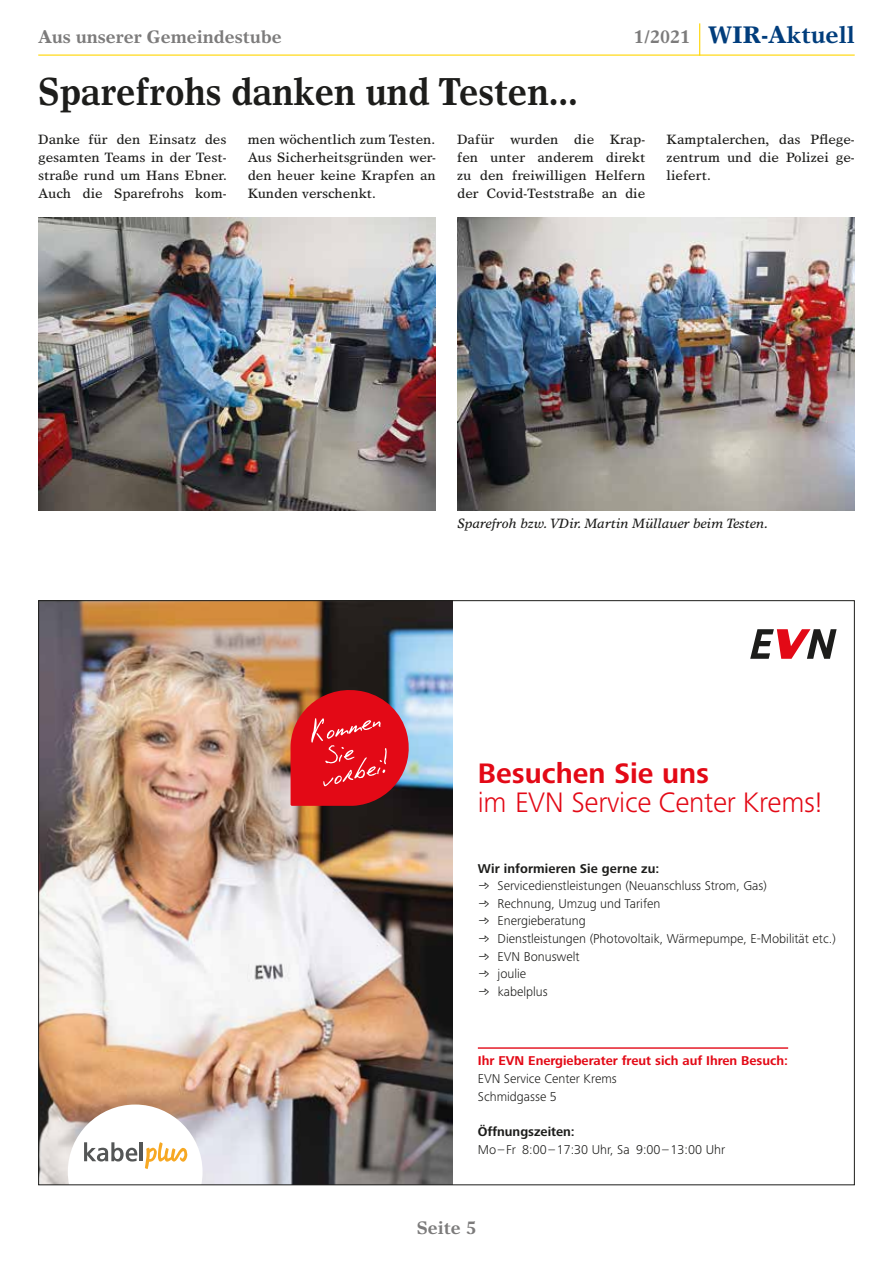
<style>
.page{position:relative;width:893px;height:1263px;background:#fff}
.page>*{position:absolute;margin:0;border:0;box-sizing:border-box;transform-origin:0 0}
.t1{font:700 39px "Times Europa LT Std";color:#1d1d1b;scale:.9 1}
.t2{font:300 29.25px "Frutiger Next LTW1 G";letter-spacing:-.01em;color:#e30916}
.t3{font:700 29.25px "Frutiger Next LTW1 G";color:#e30916}
.t4{font:700 24px "Times Europa LT Std";color:#003d7c}
.t5{font:700 18px "Times Europa LT Std";color:#7c7b7b}
.t6{font:13.5px/18px "Times Europa LT Std";color:#1d1d1b;text-align:justify}
.t7{font:italic 13.5px "Times Europa LT Std";color:#1d1d1b}
.t8{font:300 13.2px/17.7px "Frutiger Nextfor EVN";color:#1d1d1b}
.t9{font:700 13.2px "Frutiger Next For EVN";color:#e30916}
.t10{font:700 13.2px "Frutiger Next For EVN";letter-spacing:.005em;color:#1d1d1b}
.s1{font-size:18px;color:#7c7b7b}
</style>
<div class="page">
<hr style="left:38px;top:55px;width:817px;height:1px;background:#ffd500">
<hr style="left:699px;top:23px;width:1px;height:33px;background:#ffd500">
<img style="left:457px;top:217px;width:397px;height:294px">
<img style="left:38px;top:217px;width:397px;height:294px">
<img style="left:40px;top:602px;width:412px;height:581px">
<svg style="left:750px;top:629px;width:87px;height:30px"></svg>
<svg style="left:68px;top:1104px;width:135px;height:79px"></svg>
<hr style="left:140px;top:1142px;width:3px;height:19px;background:#545656">
<svg style="left:291px;top:683px;width:125px;height:123px;background:#c62d36"></svg>
<hr style="left:478px;top:1047px;width:310px;height:2px;background:#e30916">
<h3 class="t5" style="left:38px;top:26px;width:245px">Aus unserer Gemeindestube</h3>
<h1 class="t1" style="left:38px;top:68px;width:601px">Sparefrohs danken und Testen...</h1>
<h3 class="t4" style="left:634px;top:20px;width:222px"><span class="s1">1/2021</span> WIR-Aktuell</h3>
<p class="t6" style="left:38px;top:130px;width:190px">Danke für den Einsatz des gesamten Teams in der Test&shy;straße rund um Hans Ebner.<br>Auch die Sparefrohs kom-</p>
<p class="t6" style="left:248px;top:130px;width:190px">men wöchentlich zum Testen.<br>Aus Sicherheitsgründen wer&shy;den heuer keine Krapfen an Kunden verschenkt.</p>
<p class="t6" style="left:457px;top:130px;width:190px">Dafür wurden die Krap&shy;fen unter anderem direkt zu den freiwilligen Helfern der Covid-Teststraße an die</p>
<p class="t6" style="left:667px;top:130px;width:190px">Kamptalerchen, das Pflege&shy;zentrum und die Polizei ge&shy;liefert.</p>
<p class="t7" style="left:457px;top:515px;width:312px">Sparefroh bzw. VDir. Martin Müllauer beim Testen.</p>
<h2 class="t3" style="left:478px;top:757px;width:233px">Besuchen Sie uns</h2>
<h2 class="t2" style="left:478px;top:786px;width:346px">im EVN Service Center Krems!</h2>
<p class="t10" style="left:478px;top:861px;width:183px">Wir informieren Sie gerne zu:</p>
<p class="t8" style="left:478px;top:877px;width:291px">• Servicedienstleistungen (Neuanschluss Strom, Gas)</p>
<p class="t8" style="left:478px;top:894px;width:184px">• Rechnung, Umzug und Tarifen</p>
<p class="t8" style="left:478px;top:912px;width:109px">• Energieberatung</p>
<p class="t8" style="left:478px;top:930px;width:359px">• Dienstleistungen (Photovoltaik, Wärmepumpe, E-Mobilität etc.)</p>
<p class="t8" style="left:478px;top:947px;width:103px">• EVN Bonuswelt</p>
<p class="t8" style="left:478px;top:965px;width:50px">• joulie</p>
<p class="t8" style="left:478px;top:983px;width:71px">• kabelplus</p>
<p class="t9" style="left:478px;top:1053px;width:312px">Ihr EVN Energieberater freut sich auf Ihren Besuch:</p>
<p class="t8" style="left:478px;top:1070px;width:140px">EVN Service Center Krems<br>Schmidgasse 5</p>
<p class="t10" style="left:478px;top:1124px;width:99px">Öffnungszeiten:</p>
<p class="t8" style="left:478px;top:1140px;width:249px">Mo–Fr 8:00–17:30 Uhr, Sa 9:00–13:00 Uhr</p>
<h3 class="t5" style="left:417px;top:1216px;width:61px">Seite 5</h3>
</div>
